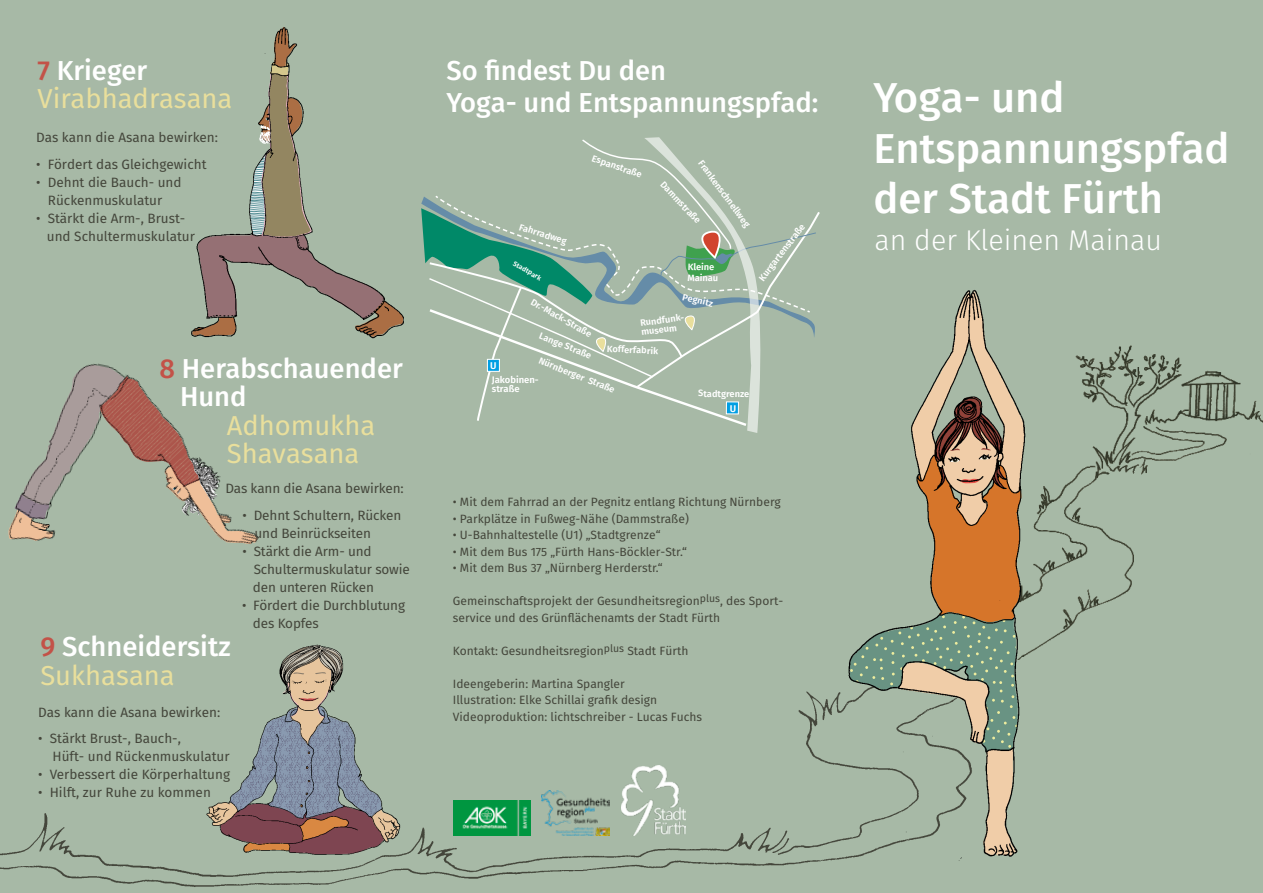
<style>
.page{position:relative;width:1263px;height:893px;background:#a7b9a6}
.page>*{position:absolute;margin:0;border:0;box-sizing:border-box;transform-origin:0 0}
.t1{font:500 41.85px/50.1px "Fira Sans";color:#fff}
.t2{font:300 28.5px "Fira Sans";color:#fff}
.t3{font:500 27.45px/28.5px "Fira Sans";color:#fff}
.t4{font:27.45px/28.5px "Fira Sans";color:#e9df9c}
.t5{font:13.5px/18px "Fira Sans";color:#44463b}
.t6{font:12px/16.5px "Fira Sans";color:#44463b}
.t7{font:600 9.75px "Fira Sans";color:#fff}
.t8{font:600 9.45px/8.9px "Fira Sans";color:#fff}
.t9{font:600 9.3px/9.3px "Fira Sans";color:#fff}
.t10{font:600 9.15px "Fira Sans";color:#fff}
.t11{font:600 6.9px "Fira Sans";color:#fff}
.s1{font-weight:500;color:#c35248}
.s2{font-weight:500;color:#fff}
.s3{color:#c35248}
.s4{font-weight:400;color:#e9df9c}
</style>
<div class="page">
<img style="left:191px;top:233px;width:213px;height:106px">
<img style="left:241px;top:27px;width:73px;height:212px">
<img style="left:259px;top:120px;width:13px;height:25px">
<svg style="left:8px;top:365px;width:109px;height:176px"></svg>
<img style="left:81px;top:370px;width:178px;height:174px">
<img style="left:29px;top:519px;width:22px;height:14px">
<svg style="left:279px;top:645px;width:65px;height:34px"></svg>
<img style="left:1027px;top:345px;width:236px;height:310px">
<img style="left:0;top:679px;width:838px;height:208px">
<svg style="left:421px;top:137px;width:399px;height:296px"></svg>
<img style="left:1026px;top:345px;width:31px;height:279px">
<svg style="left:848px;top:290px;width:178px;height:567px"></svg>
<h3 class="t4" style="left:38px;top:55px;width:196px"><span class="s1">7</span> <span class="s2">Krieger<br></span>Virabhadrasana</h3>
<p class="t5" style="left:36px;top:128px;width:183px">Das kann die Asana bewirken:</p>
<p class="t5" style="left:36px;top:155px;width:172px">• Fördert das Gleichgewicht</p>
<p class="t5" style="left:36px;top:173px;width:147px;text-align:center">• Dehnt die Bauch- und<br>Rückenmuskulatur</p>
<p class="t5" style="left:47px;top:209px;width:150px;text-indent:-11px">• Stärkt die Arm-, Brust&shy;und Schultermuskulatur</p>
<h3 class="t3" style="left:180px;top:353px;width:224px;text-indent:-21px"><span class="s3">8</span> Herabschauender<br>Hund</h3>
<h3 class="t4" style="left:227px;top:410px;width:150px">Adhomukha<br>Shavasana</h3>
<p class="t5" style="left:225px;top:479px;width:180px">Das kann die Asana bewirken:</p>
<p class="t5" style="left:255px;top:505px;width:148px;text-indent:-12px">• Dehnt Schultern, Rücken und Beinrückseiten</p>
<p class="t5" style="left:253px;top:541px;width:158px;text-indent:-10px">• Stärkt die Arm- und<br>Schultermuskulatur sowie den unteren Rücken</p>
<p class="t5" style="left:253px;top:595px;width:154px;text-indent:-11px">• Fördert die Durchblutung des Kopfes</p>
<h3 class="t3" style="left:40px;top:631px;width:192px"><span class="s3">9</span> Schneidersitz<br><span class="s4">Sukhasana</span></h3>
<p class="t5" style="left:38px;top:703px;width:183px">Das kann die Asana bewirken:</p>
<p class="t5" style="left:53px;top:729px;width:179px;text-indent:-14px">• Stärkt Brust-, Bauch-,<br>Hüft- und Rückenmuskulatur</p>
<p class="t5" style="left:38px;top:765px;width:193px">• Verbessert die Körperhaltung</p>
<p class="t5" style="left:38px;top:783px;width:174px">• Hilft, zur Ruhe zu kommen</p>
<h3 class="t3" style="left:446px;top:52px;width:373px;line-height:32.8px">So findest Du den<br>Yoga- und Entspannungspfad:</h3>
<p class="t9" style="left:521px;top:222px;width:51px;rotate:17deg">Fahrradweg</p>
<p class="t11" style="left:516px;top:258px;width:33px;rotate:29deg">Stadtpark</p>
<p class="t10" style="left:595px;top:150px;width:54px;rotate:20deg">Espanstraße</p>
<p class="t9" style="left:704px;top:158px;width:82px;rotate:53deg">Frankenschnellweg</p>
<p class="t9" style="left:666px;top:179px;width:55px;rotate:47deg">Dammstraße</p>
<p class="t9" style="left:688px;top:260px;width:32px;line-height:11.1px;rotate:2deg">Kleine<br>Mainau</p>
<p class="t9" style="left:684px;top:291px;width:33px;rotate:14deg">Pegnitz</p>
<p class="t9" style="left:640px;top:318px;width:47px;rotate:-7deg">Rundfunk&shy;museum</p>
<p class="t10" style="left:607px;top:341px;width:53px;rotate:3deg">Kofferfabrik</p>
<p class="t9" style="left:534px;top:297px;width:70px;rotate:29deg">Dr.-Mack-Straße</p>
<p class="t9" style="left:542px;top:330px;width:57px;rotate:22deg">Lange Straße</p>
<p class="t9" style="left:541px;top:355px;width:82px;rotate:22deg">Nürnberger Straße</p>
<p class="t7" style="left:490px;top:357px;width:8px">U</p>
<p class="t8" style="left:492px;top:375px;width:48px">Jakobinen&shy;straße</p>
<p class="t9" style="left:698px;top:388px;width:53px;rotate:1deg">Stadtgrenze</p>
<p class="t7" style="left:730px;top:400px;width:8px">U</p>
<p class="t10" style="left:755px;top:275px;width:71px;rotate:-52deg">Kurgartenstraße</p>
<p class="t6" style="left:453px;top:493px;width:329px">• Mit dem Fahrrad an der Pegnitz entlang Richtung Nürnberg</p>
<p class="t6" style="left:453px;top:510px;width:237px">• Parkplätze in Fußweg-Nähe (Dammstraße)</p>
<p class="t6" style="left:453px;top:526px;width:209px">• U-Bahnhaltestelle (U1) „Stadtgrenze“</p>
<p class="t6" style="left:453px;top:543px;width:235px">• Mit dem Bus 175 „Fürth Hans-Böckler-Str.“</p>
<p class="t6" style="left:453px;top:559px;width:211px">• Mit dem Bus 37 „Nürnberg Herderstr.“</p>
<p class="t6" style="left:453px;top:592px;width:332px">Gemeinschaftsprojekt der Gesundheitsregion<sup>plus</sup>, des Sport&shy;service und des Grünflächenamts der Stadt Fürth</p>
<p class="t6" style="left:453px;top:642px;width:237px">Kontakt: Gesundheitsregion<sup>plus</sup> Stadt Fürth</p>
<p class="t6" style="left:453px;top:675px;width:251px">Ideengeberin: Martina Spangler<br>Illustration: Elke Schillai grafik design<br>Videoproduktion: lichtschreiber - Lucas Fuchs</p>
<h1 class="t1" style="left:873px;top:71px;width:358px">Yoga- und<br>Entspannungspfad der Stadt Fürth</h1>
<h2 class="t2" style="left:874px;top:220px;width:289px">an der Kleinen Mainau</h2>
</div>
